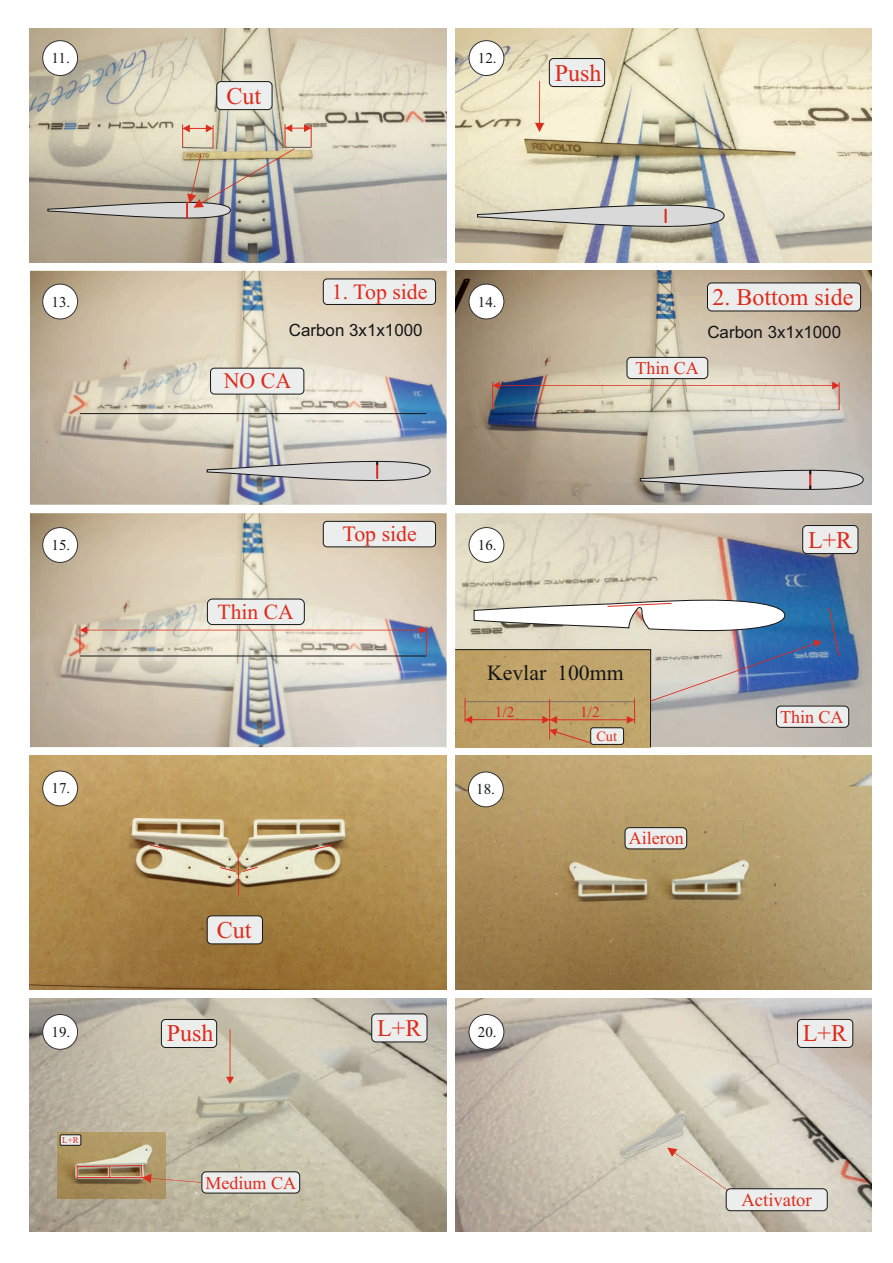
<style>
.page{position:relative;width:893px;height:1263px;background:#fff}
.page>*{position:absolute;margin:0;border:0;box-sizing:border-box;transform-origin:0 0}
.t1{font:24px "Times New Roman";color:#dd2b1c}
.t2{font:22.2px "Times New Roman";color:#dd2b1c}
.t3{font:21.9px "Times New Roman";color:#dd2b1c}
.t4{font:21.75px "Times New Roman";color:#151616}
.t5{font:21.6px "Times New Roman";color:#dd2b1c}
.t6{font:18.6px "Times New Roman";color:#dd2b1c}
.t7{font:18px "Times New Roman";color:#dd2b1c}
.t8{font:16.95px "Arial";color:#151616}
.t9{font:15.3px "Times New Roman";color:#dd2b1c}
.t10{font:15px "Times New Roman";color:#151616}
.t11{font:14.25px "Times New Roman";color:#dd2b1c}
.t12{font:9px "Times New Roman";color:#dd2b1c}
</style>
<div class="page">
<img style="left:30px;top:513px;width:417px;height:234px">
<hr style="left:80px;top:655px;width:346px;height:1px;background:#151616">
<div style="left:323px;top:521px;width:113px;height:26px;background:#eceded;border:1px solid #151616;border-radius:4px"></div>
<svg style="left:80px;top:626px;width:347px;height:28px;background:#d3ccc1"></svg>
<div style="left:207px;top:599px;width:97px;height:26px;background:#eceded;border:1px solid #151616;border-radius:5px"></div>
<img style="left:30px;top:756px;width:417px;height:233px">
<svg style="left:149px;top:844px;width:20px;height:6px"></svg>
<svg style="left:219px;top:866px;width:17px;height:6px"></svg>
<hr style="left:238px;top:852px;width:1px;height:43px;background:#dd2b1c">
<svg style="left:242px;top:866px;width:17px;height:6px"></svg>
<svg style="left:309px;top:844px;width:24px;height:7px"></svg>
<div style="left:207px;top:916px;width:56px;height:28px;background:#eceded;border:1px solid #151616;border-radius:4px"></div>
<img style="left:30px;top:998px;width:417px;height:234px">
<div style="left:372px;top:1014px;width:55px;height:28px;background:#eceded;border:1px solid #151616;border-radius:4px"></div>
<div style="left:202px;top:1172px;width:98px;height:21px;background:#eceded;border:1px solid #151616;border-radius:4px"></div>
<img style="left:58px;top:1132px;width:107px;height:66px">
<svg style="left:226px;top:1029px;width:8px;height:55px"></svg>
<div style="left:161px;top:1019px;width:56px;height:29px;background:#eceded;border:1px solid #151616;border-radius:4px"></div>
<div style="left:60px;top:1135px;width:21px;height:10px;background:#eceded;border:1px solid #151616;border-radius:2px"></div>
<svg style="left:76px;top:1164px;width:126px;height:19px;background:#a98c6f"></svg>
<img style="left:455px;top:28px;width:417px;height:234px">
<svg style="left:535px;top:81px;width:9px;height:51px"></svg>
<svg style="left:477px;top:193px;width:247px;height:45px;background:#c0bdb1"></svg>
<div style="left:549px;top:58px;width:56px;height:29px;background:#eceded;border:1px solid #151616;border-radius:4px"></div>
<img style="left:30px;top:271px;width:417px;height:234px">
<hr style="left:80px;top:413px;width:346px;height:1px;background:#151616">
<div style="left:323px;top:279px;width:113px;height:26px;background:#eceded;border:1px solid #151616;border-radius:4px"></div>
<img style="left:455px;top:513px;width:417px;height:234px">
<svg style="left:828px;top:606px;width:12px;height:51px"></svg>
<div style="left:802px;top:525px;width:56px;height:29px;background:#eceded;border:1px solid #151616;border-radius:4px"></div>
<div style="left:776px;top:706px;width:73px;height:21px;background:#eceded;border:1px solid #151616;border-radius:4px"></div>
<svg style="left:455px;top:640px;width:366px;height:108px;background:#b4a790"></svg>
<svg style="left:474px;top:600px;width:311px;height:31px"></svg>
<img style="left:30px;top:28px;width:417px;height:234px">
<svg style="left:48px;top:124px;width:264px;height:103px;background:#bdb5a5"></svg>
<div style="left:217px;top:81px;width:55px;height:29px;background:#eceded;border:1px solid #151616;border-radius:4px"></div>
<img style="left:455px;top:998px;width:417px;height:234px">
<img style="left:455px;top:271px;width:417px;height:234px">
<div style="left:42px;top:40px;width:36px;height:36px;background:#fff;border:1px solid #323232;border-radius:50%"></div>
<div style="left:42px;top:284px;width:36px;height:35px;background:#fff;border:1px solid #323232;border-radius:50%"></div>
<div style="left:42px;top:527px;width:36px;height:36px;background:#fff;border:1px solid #323232;border-radius:50%"></div>
<div style="left:42px;top:771px;width:36px;height:35px;background:#fff;border:1px solid #323232;border-radius:50%"></div>
<div style="left:469px;top:40px;width:35px;height:36px;background:#fff;border:1px solid #323232;border-radius:50%"></div>
<div style="left:469px;top:284px;width:35px;height:35px;background:#fff;border:1px solid #323232;border-radius:50%"></div>
<div style="left:469px;top:527px;width:35px;height:36px;background:#fff;border:1px solid #323232;border-radius:50%"></div>
<div style="left:42px;top:1014px;width:36px;height:36px;background:#fff;border:1px solid #323232;border-radius:50%"></div>
<div style="left:469px;top:1014px;width:35px;height:36px;background:#fff;border:1px solid #323232;border-radius:50%"></div>
<div style="left:627px;top:357px;width:81px;height:22px;background:#eceded;border:1px solid #151616;border-radius:4px"></div>
<svg style="left:640px;top:460px;width:223px;height:40px;background:#bbb7b2"></svg>
<img style="left:455px;top:756px;width:417px;height:233px">
<div style="left:625px;top:827px;width:62px;height:22px;background:#eceded;border:1px solid #151616;border-radius:4px"></div>
<div style="left:468px;top:772px;width:36px;height:35px;background:#fff;border:1px solid #323232;border-radius:50%"></div>
<svg style="left:619px;top:1114px;width:108px;height:76px;background:#d1cab8"></svg>
<div style="left:797px;top:1019px;width:56px;height:29px;background:#eceded;border:1px solid #151616;border-radius:4px"></div>
<div style="left:726px;top:1188px;width:101px;height:23px;background:#eceded;border:1px solid #151616;border-radius:4px"></div>
<div style="left:707px;top:283px;width:154px;height:28px;background:#eceded;border:1px solid #151616;border-radius:4px"></div>
<svg style="left:207px;top:451px;width:223px;height:40px;background:#c5c1bd"></svg>
<div style="left:210px;top:368px;width:94px;height:26px;background:#eceded;border:1px solid #151616;border-radius:4px"></div>
<svg style="left:492px;top:382px;width:348px;height:28px;background:#c6bfb2"></svg>
<p class="t10" style="left:52px;top:53px;width:20px">11.</p>
<p class="t10" style="left:478px;top:53px;width:20px">12.</p>
<p class="t1" style="left:555px;top:64px;width:48px">Push</p>
<p class="t1" style="left:226px;top:87px;width:36px">Cut</p>
<p class="t10" style="left:52px;top:296px;width:20px">13.</p>
<p class="t3" style="left:332px;top:284px;width:97px">1. Top side</p>
<p class="t10" style="left:478px;top:296px;width:20px">14.</p>
<p class="t1" style="left:713px;top:288px;width:142px">2. Bottom side</p>
<p class="t8" style="left:289px;top:323px;width:135px">Carbon 3x1x1000</p>
<p class="t8" style="left:707px;top:326px;width:135px">Carbon 3x1x1000</p>
<p class="t2" style="left:224px;top:373px;width:69px">NO CA</p>
<p class="t7" style="left:635px;top:362px;width:65px">Thin CA</p>
<p class="t10" style="left:52px;top:540px;width:20px">15.</p>
<p class="t3" style="left:343px;top:526px;width:76px">Top side</p>
<p class="t10" style="left:478px;top:540px;width:20px">16.</p>
<p class="t1" style="left:808px;top:531px;width:46px">L+R</p>
<p class="t5" style="left:218px;top:604px;width:78px">Thin CA</p>
<p class="t4" style="left:487px;top:665px;width:138px">Kevlar 100mm</p>
<p class="t9" style="left:495px;top:706px;width:21px">1/2</p>
<p class="t9" style="left:580px;top:706px;width:21px">1/2</p>
<p class="t7" style="left:780px;top:710px;width:65px">Thin CA</p>
<p class="t11" style="left:596px;top:731px;width:22px">Cut</p>
<p class="t10" style="left:52px;top:783px;width:20px">17.</p>
<p class="t10" style="left:476px;top:784px;width:20px">18.</p>
<p class="t7" style="left:629px;top:832px;width:56px">Aileron</p>
<p class="t1" style="left:217px;top:921px;width:36px">Cut</p>
<p class="t10" style="left:52px;top:1026px;width:20px">19.</p>
<p class="t1" style="left:167px;top:1025px;width:48px">Push</p>
<p class="t1" style="left:377px;top:1019px;width:46px">L+R</p>
<p class="t10" style="left:478px;top:1026px;width:20px">20.</p>
<p class="t1" style="left:803px;top:1025px;width:46px">L+R</p>
<p class="t12" style="left:62px;top:1137px;width:18px">L+R</p>
<p class="t7" style="left:206px;top:1176px;width:92px">Medium CA</p>
<p class="t6" style="left:741px;top:1193px;width:72px">Activator</p>
</div>
